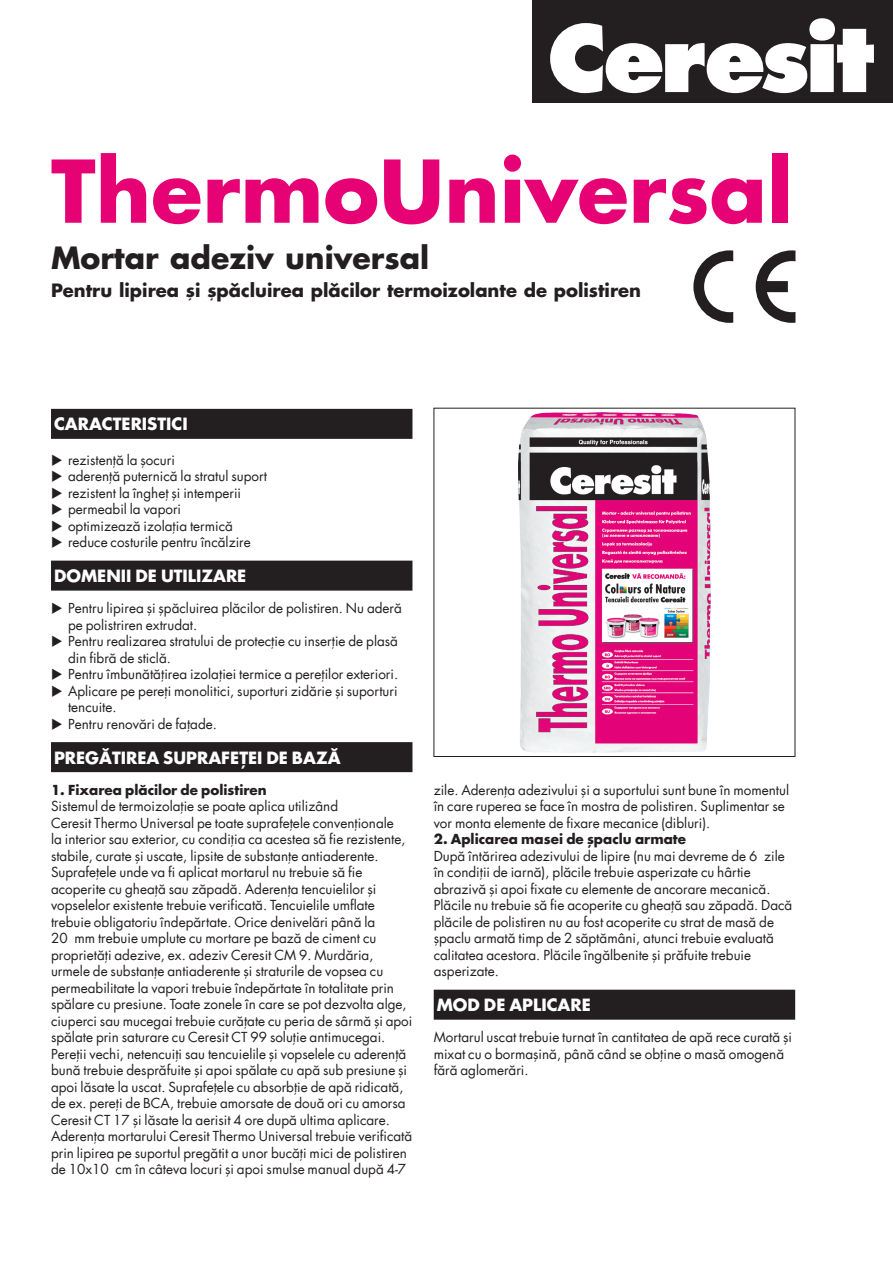
<style>
.page{position:relative;width:893px;height:1263px;background:#fff}
.page>*{position:absolute;margin:0;border:0;box-sizing:border-box;transform-origin:0 0}
.roz{font:700 84px "Futura Portos";color:#e60275}
.subtitlu_20{font:700 30px "Futura Portos";color:#231f20}
.subtitlu_12{font:700 18px "Futura Portos";color:#231f20}
.black{font:700 16.5px "Futura Std";color:#fff}
.bodytext{font:13.5px/16.5px "Futura Std";color:#231f20}
.bullet{font:13.5px/16.5px "Futura Std";color:#231f20}
.bodytext-2{font:700 13.5px "Futura Std";color:#231f20}
</style>
<div class="page">
<div style="left:51px;top:409px;width:361px;height:30px;background:#231f20"></div>
<div style="left:51px;top:561px;width:361px;height:30px;background:#231f20"></div>
<div style="left:51px;top:742px;width:361px;height:30px;background:#231f20"></div>
<div style="left:434px;top:990px;width:361px;height:30px;background:#231f20"></div>
<img style="left:518px;top:412px;width:193px;height:340px">
<svg style="left:693px;top:250px;width:40px;height:73px"></svg>
<svg style="left:756px;top:250px;width:39px;height:73px"></svg>
<div style="left:533px;top:0;width:360px;height:103px;background:#231f20"></div>
<svg style="left:550px;top:18px;width:324px;height:75px"></svg>
<p class="roz" style="left:51px;top:133px;width:743px">ThermoUniversal</p>
<p class="subtitlu_20" style="left:51px;top:236px;width:380px">Mortar adeziv universal</p>
<p class="subtitlu_12" style="left:51px;top:277px;width:592px">Pentru lipirea și șpăcluirea plăcilor termoizolante de polistiren</p>
<p class="black" style="left:54px;top:413px;width:135px">CARACTERISTICI</p>
<p class="bullet" style="left:68px;top:451px;width:108px">rezistență la șocuri</p>
<p class="bullet" style="left:68px;top:468px;width:201px">aderență puternică la stratul suport</p>
<p class="bullet" style="left:68px;top:484px;width:175px">rezistent la îngheț și intemperii</p>
<p class="bullet" style="left:68px;top:501px;width:115px">permeabil la vapori</p>
<p class="bullet" style="left:68px;top:517px;width:167px">optimizează izolația termică</p>
<p class="bullet" style="left:68px;top:534px;width:184px">reduce costurile pentru încălzire</p>
<p class="black" style="left:54px;top:565px;width:194px">DOMENII DE UTILIZARE</p>
<p class="bullet" style="left:68px;top:600px;width:335px">Pentru lipirea și șpăcluirea plăcilor de polistiren. Nu aderă pe polistriren extrudat.</p>
<p class="bullet" style="left:68px;top:633px;width:331px">Pentru realizarea stratului de protecție cu inserție de plasă din fibră de sticlă.</p>
<p class="bullet" style="left:68px;top:666px;width:332px">Pentru îmbunătățirea izolației termice a pereților exteriori.</p>
<p class="bullet" style="left:68px;top:682px;width:331px">Aplicare pe pereți monolitici, suporturi zidărie și suporturi tencuite.</p>
<p class="bullet" style="left:68px;top:715px;width:150px">Pentru renovări de fațade.</p>
<p class="black" style="left:54px;top:746px;width:288px">PREGĂTIREA SUPRAFEȚEI DE BAZĂ</p>
<p class="bodytext-2" style="left:51px;top:780px;width:217px">1. Fixarea plăcilor de polistiren</p>
<p class="bodytext" style="left:51px;top:798px;width:363px">Sistemul de termoizolație se poate aplica utilizând<br>Ceresit Thermo Universal pe toate suprafețele convenționale<br>la interior sau exterior, cu condiția ca acestea să fie rezistente, stabile, curate și uscate, lipsite de substanțe antiaderente.<br>Suprafețele unde va fi aplicat mortarul nu trebuie să fie acoperite cu gheață sau zăpadă. Aderența tencuielilor și vopselelor existente trebuie verificată. Tencuielile umflate trebuie obligatoriu îndepărtate. Orice denivelări până la<br>20 mm trebuie umplute cu mortare pe bază de ciment cu proprietăți adezive, ex. adeziv Ceresit CM 9. Murdăria, urmele de substanțe antiaderente și straturile de vopsea cu permeabilitate la vapori trebuie îndepărtate în totalitate prin spălare cu presiune. Toate zonele în care se pot dezvolta alge, ciuperci sau mucegai trebuie curățate cu peria de sârmă și apoi spălate prin saturare cu Ceresit CT 99 soluție antimucegai.<br>Pereții vechi, netencuiți sau tencuielile și vopselele cu aderență bună trebuie desprăfuite și apoi spălate cu apă sub presiune și apoi lăsate la uscat. Suprafețele cu absorbție de apă ridicată, de ex. pereți de BCA, trebuie amorsate de două ori cu amorsa Ceresit CT 17 și lăsate la aerisit 4 ore după ultima aplicare.<br>Aderența mortarului Ceresit Thermo Universal trebuie verificată prin lipirea pe suportul pregătit a unor bucăți mici de polistiren de 10x10 cm în câteva locuri și apoi smulse manual după 4-7</p>
<p class="bodytext" style="left:434px;top:781px;width:357px">zile. Aderența adezivului și a suportului sunt bune în momentul în care ruperea se face în mostra de polistiren. Suplimentar se vor monta elemente de fixare mecanice (dibluri).</p>
<p class="bodytext-2" style="left:434px;top:830px;width:254px">2. Aplicarea masei de șpaclu armate</p>
<p class="bodytext" style="left:434px;top:847px;width:360px">După întărirea adezivului de lipire (nu mai devreme de 6 zile în condiții de iarnă), plăcile trebuie asperizate cu hârtie abrazivă și apoi fixate cu elemente de ancorare mecanică.<br>Plăcile nu trebuie să fie acoperite cu gheață sau zăpadă. Dacă plăcile de polistiren nu au fost acoperite cu strat de masă de șpaclu armată timp de 2 săptămâni, atunci trebuie evaluată calitatea acestora. Plăcile îngălbenite și prăfuite trebuie asperizate.</p>
<p class="black" style="left:437px;top:994px;width:156px">MOD DE APLICARE</p>
<p class="bodytext" style="left:434px;top:1029px;width:360px">Mortarul uscat trebuie turnat în cantitatea de apă rece curată și mixat cu o bormașină, până când se obține o masă omogenă fără aglomerări.</p>
</div>
